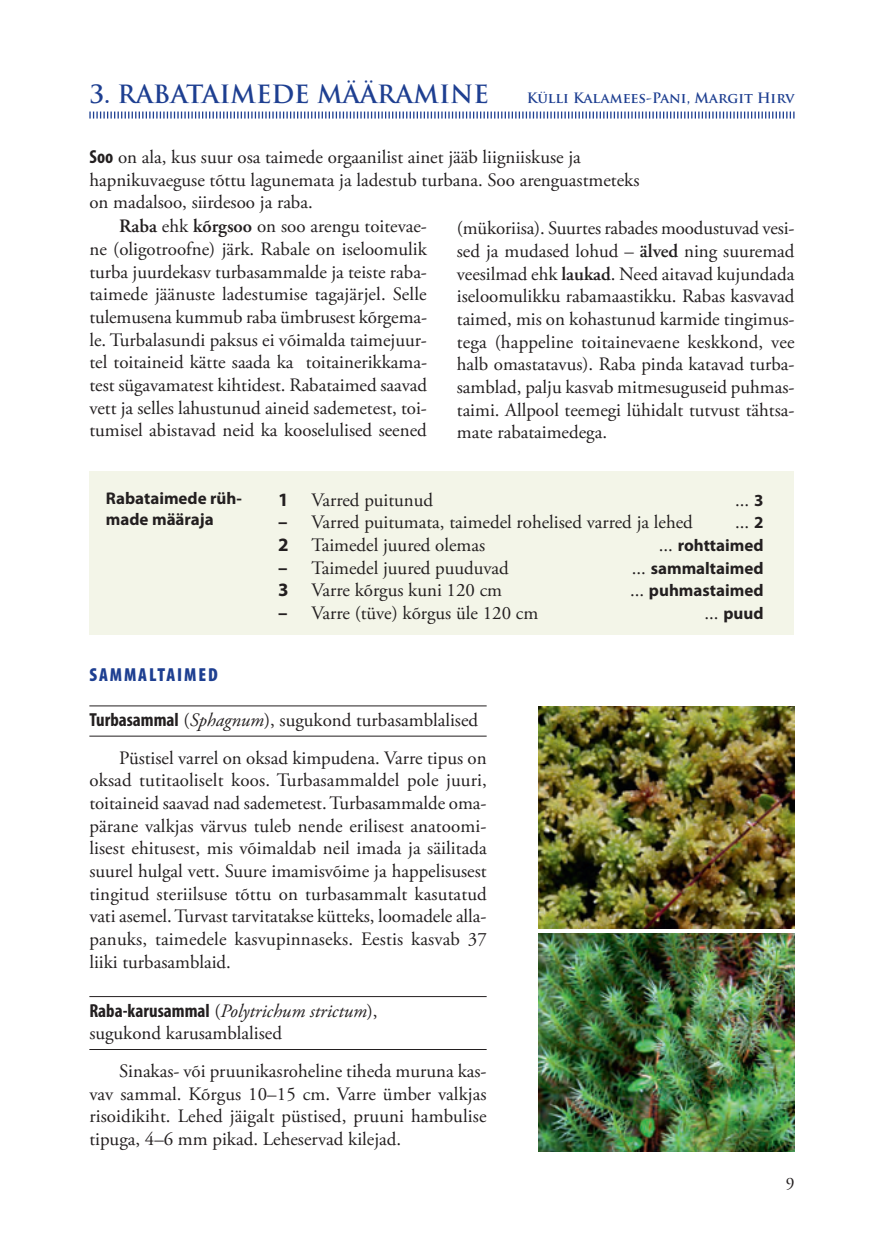
<style>
.page{position:relative;width:874px;height:1241px;background:#fff}
.page>*{position:absolute;margin:0;border:0;box-sizing:border-box;transform-origin:0 0}
.t1{font:700 24.5px "Trajan Pro";color:#1e3f91}
.t2{font:18.9px/22.8px "Adobe Garamond Pro";color:#231f20;text-align:justify}
.t3{font:900 condensed 18.9px "Myriad Pro";letter-spacing:.1em;color:#1e3f91}
.t4{font:17.5px "Adobe Garamond Pro";color:#231f20}
.t5{font:700 16.97px/20.3px "Myriad Pro";color:#231f20}
.t6{font:700 14px "Trajan Pro";color:#1e3f91}
.s1{font-family:"Myriad Pro";font-weight:700;font-stretch:condensed}
.s2{font-weight:600}
.s3{font-family:"Myriad Pro";font-weight:700}
.s4{font-family:"Myriad Pro";font-weight:700;font-size:16.97px}
.s5{font-family:"Adobe Garamond Pro";font-weight:400;font-size:18.9px}
.s6{font-style:italic}
</style>
<div class="page">
<svg style="left:89px;top:111px;width:705px;height:8px"></svg>
<div style="left:90px;top:471px;width:703px;height:164px;background:#f3f5e8"></div>
<img style="left:538px;top:933px;width:256px;height:218px">
<hr style="left:89px;top:996px;width:397px;height:1px;background:#231f20">
<hr style="left:89px;top:1048px;width:397px;height:1px;background:#231f20">
<hr style="left:89px;top:705px;width:397px;height:1px;background:#231f20">
<hr style="left:89px;top:735px;width:397px;height:1px;background:#231f20">
<img style="left:538px;top:706px;width:256px;height:222px">
<p class="t1" style="left:89px;top:79px;width:401px">3. RABATAIMEDE MÄÄRAMINE</p>
<p class="t6" style="left:526px;top:89px;width:269px">Külli Kalamees-Pani, Margit Hirv</p>
<p class="t2" style="left:89px;top:146px;width:492px"><span class="s1">Soo</span> on ala, kus suur osa taimede orgaanilist ainet jääb liigniiskuse ja</p>
<p class="t2" style="left:89px;top:169px;width:551px">hapnikuvaeguse tõttu lagunemata ja ladestub turbana. Soo arenguastmeteks</p>
<p class="t2" style="left:89px;top:192px;width:225px">on madalsoo, siirdesoo ja raba.</p>
<p class="t2" style="left:119px;top:215px;width:309px"><span class="s2">Raba</span> ehk <span class="s2">kõrgsoo</span> on soo arengu toitevae-</p>
<p class="t2" style="left:89px;top:238px;width:339px">ne (oligotroofne) järk. Rabale on iseloomulik</p>
<p class="t2" style="left:89px;top:261px;width:339px">turba juurdekasv turbasammalde ja teiste raba-</p>
<p class="t2" style="left:89px;top:283px;width:338px">taimede jäänuste ladestumise tagajärjel. Selle</p>
<p class="t2" style="left:89px;top:306px;width:339px">tulemusena kummub raba ümbrusest kõrgema-</p>
<p class="t2" style="left:89px;top:329px;width:339px">le. Turbalasundi paksus ei võimalda taimejuur-</p>
<p class="t2" style="left:89px;top:351px;width:339px">tel toitaineid kätte saada ka toitainerikkama-</p>
<p class="t2" style="left:89px;top:374px;width:339px">test sügavamatest kihtidest. Rabataimed saavad</p>
<p class="t2" style="left:89px;top:397px;width:339px">vett ja selles lahustunud aineid sademetest, toi-</p>
<p class="t2" style="left:89px;top:419px;width:339px">tumisel abistavad neid ka kooselulised seened</p>
<p class="t2" style="left:456px;top:217px;width:339px">(mükoriisa). Suurtes rabades moodustuvad vesi&shy;sed ja mudased lohud – <span class="s2">älved</span> ning suuremad veesilmad ehk <span class="s2">laukad</span>. Need aitavad kujun dada iseloomulikku rabamaastikku. Rabas kasvavad taimed, mis on kohastunud karmide tingimus&shy;tega (happeline toitainevaene keskkond, vee halb omastatavus). Raba pinda katavad turba&shy;samblad, palju kasvab mitmesuguseid puhmas&shy;taimi. Allpool teemegi lühidalt tutvust tähtsa&shy;mate rabataimedega.</p>
<p class="t5" style="left:106px;top:488px;width:137px">Rabataimede rüh&shy;made määraja</p>
<p class="t2" style="left:278px;top:489px;width:156px"><span class="s3">1</span> Varred puitunud</p>
<p class="t2" style="left:734px;top:489px;width:30px">... <span class="s4">3</span></p>
<p class="t2" style="left:278px;top:511px;width:416px"><span class="s3">–</span> Varred puitumata, taimedel rohelised varred ja lehed</p>
<p class="t2" style="left:734px;top:511px;width:30px">... <span class="s4">2</span></p>
<p class="t2" style="left:278px;top:534px;width:208px"><span class="s3">2</span> Taimedel juured olemas</p>
<p class="t5" style="left:658px;top:535px;width:106px"><span class="s5">...</span> rohttaimed</p>
<p class="t2" style="left:278px;top:557px;width:232px"><span class="s3">–</span> Taimedel juured puuduvad</p>
<p class="t5" style="left:631px;top:558px;width:133px"><span class="s5">...</span> sammaltaimed</p>
<p class="t2" style="left:278px;top:579px;width:225px"><span class="s3">3</span> Varre kõrgus kuni 120 cm</p>
<p class="t5" style="left:629px;top:580px;width:135px"><span class="s5">...</span> puhmastaimed</p>
<p class="t2" style="left:278px;top:602px;width:261px"><span class="s3">–</span> Varre (tüve) kõrgus üle 120 cm</p>
<p class="t5" style="left:704px;top:603px;width:60px"><span class="s5">...</span> puud</p>
<p class="t3" style="left:89px;top:663px;width:130px">SAMMALTAIMED</p>
<p class="t2" style="left:119px;top:701px;width:369px;line-height:37.6px;text-indent:-30px"><span class="s1">Turbasammal</span> (<span class="s6">Sphagnum</span>), sugukond turbasamblalised<br>Püstisel varrel on oksad kimpudena. Varre tipus on</p>
<p class="t2" style="left:89px;top:769px;width:399px">oksad tutitaoliselt koos. Turbasammaldel pole juuri, toitaineid saavad nad sademetest. Turbasammalde oma&shy;pärane valkjas värvus tuleb nende erilisest anatoomi&shy;lisest ehitusest, mis võimaldab neil imada ja säilitada suurel hulgal vett. Suure imamisvõime ja happelisusest tingitud steriilsuse tõttu on turbasammalt kasutatud vati asemel. Turvast tarvitatakse kütteks, loomadele alla&shy;panuks, taimedele kasvupinnaseks. Eestis kasvab 37 liiki turbasamblaid.</p>
<p class="t2" style="left:89px;top:999px;width:289px"><span class="s1">Raba-karusammal</span> (<span class="s6">Polytrichum strictum</span>), sugukond karusamblalised</p>
<p class="t2" style="left:89px;top:1060px;width:398px;text-indent:30px">Sinakas- või pruunikasroheline tiheda muruna kas&shy;vav sammal. Kõrgus 10–15 cm. Varre ümber valkjas ri soi di kiht. Lehed jäigalt püstised, pruuni hambulise tipuga, 4–6 mm pikad. Leheservad kilejad.</p>
<p class="t4" style="left:785px;top:1172px;width:10px">9</p>
</div>
